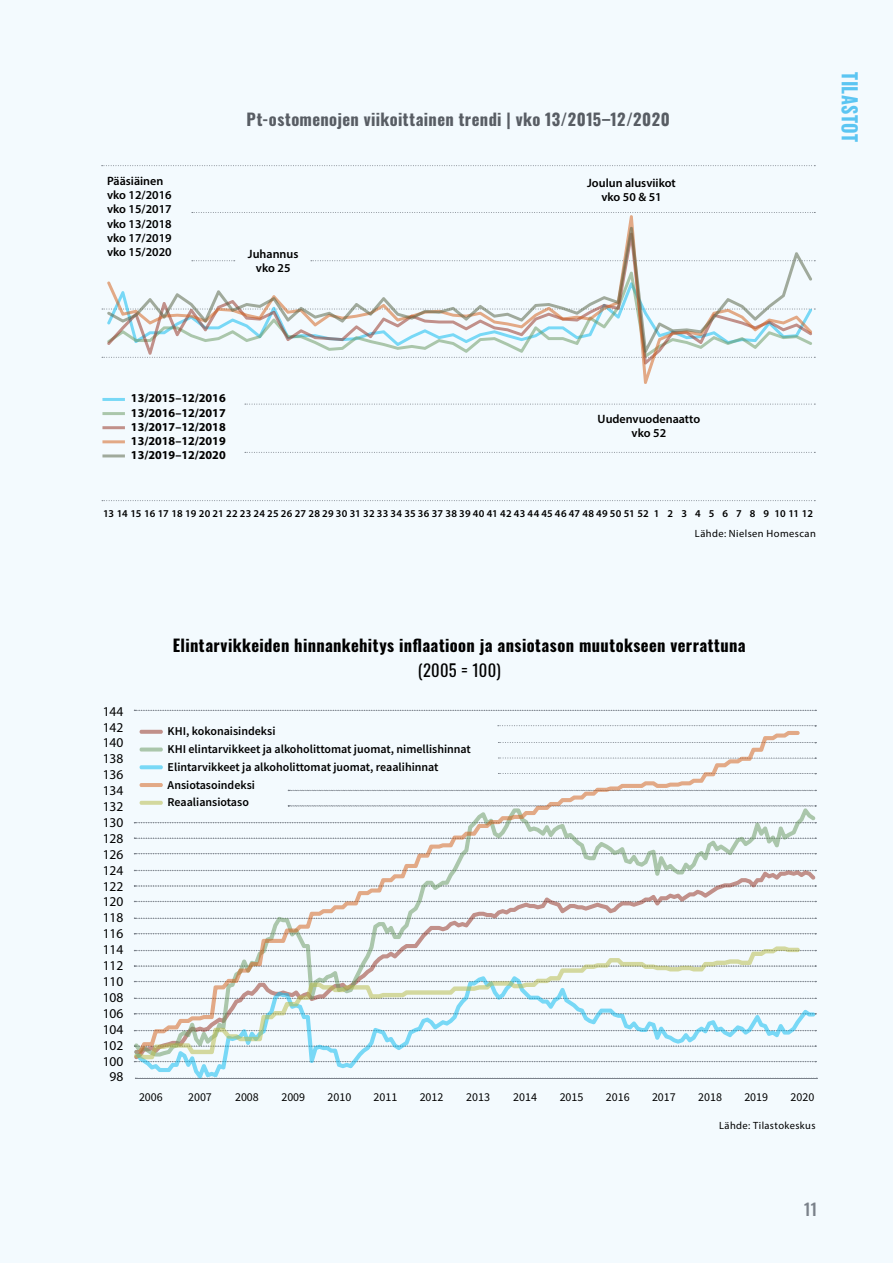
<style>
.page{position:relative;width:893px;height:1263px;background:#f3fafe}
.page>*{position:absolute;margin:0;border:0;box-sizing:border-box;transform-origin:0 0}
.t1{font:700 19.8px "Oswald";letter-spacing:.02em;color:#5bc5f2;scale:.91 1}
.t2{font:700 16.5px "Oswald";letter-spacing:.02em;color:#000}
.t3{font:700 16.5px "Oswald";letter-spacing:.02em;color:#585d64}
.t4{font:16.5px "Oswald";letter-spacing:.015em;color:#000}
.t5{font:500 16.5px "Oswald";color:#7a818a}
.t6{font:13.5px/15.9px "Myriad Pro";color:#000;text-align:center}
.t7{font:600 12.15px/14.1px "Myriad Pro";color:#000;text-align:center}
.t8{font:700 12.15px/14.1px "Myriad Pro";color:#000;text-align:justify}
.t9{font:600 12px/17.7px "Source Sans Pro";color:#000}
.t10{font:12px "Source Sans Pro";color:#000}
.t11{font:600 10.5px "Myriad Pro";letter-spacing:.055em;color:#000}
.t12{font:10.5px "Myriad Pro";letter-spacing:.04em;color:#000}
</style>
<div class="page">
<svg style="left:800px;top:805px;width:16px;height:2px"></svg>
<svg style="left:800px;top:790px;width:16px;height:1px"></svg>
<svg style="left:800px;top:773px;width:16px;height:2px"></svg>
<svg style="left:800px;top:758px;width:16px;height:1px"></svg>
<svg style="left:800px;top:742px;width:16px;height:2px"></svg>
<svg style="left:498px;top:725px;width:318px;height:2px"></svg>
<svg style="left:134px;top:710px;width:682px;height:1px"></svg>
<hr style="left:102px;top:398px;width:23px;height:3px;background:#0bbbef">
<hr style="left:102px;top:412px;width:23px;height:3px;background:#6a9962">
<hr style="left:102px;top:426px;width:23px;height:3px;background:#953223">
<hr style="left:102px;top:440px;width:23px;height:3px;background:#d4611c">
<hr style="left:102px;top:454px;width:23px;height:3px;background:#576446">
<svg style="left:102px;top:165px;width:713px;height:1px"></svg>
<svg style="left:192px;top:212px;width:623px;height:1px"></svg>
<svg style="left:245px;top:404px;width:570px;height:1px"></svg>
<svg style="left:245px;top:452px;width:570px;height:1px"></svg>
<svg style="left:102px;top:500px;width:713px;height:1px"></svg>
<svg style="left:106px;top:215px;width:706px;height:169px"></svg>
<svg style="left:106px;top:225px;width:706px;height:129px"></svg>
<svg style="left:311px;top:260px;width:504px;height:1px"></svg>
<svg style="left:134px;top:980px;width:682px;height:99px"></svg>
<svg style="left:134px;top:730px;width:666px;height:215px"></svg>
<svg style="left:134px;top:945px;width:667px;height:115px"></svg>
<p class="t7" style="left:107px;top:174px;width:66px;text-align:left">Pääsiäinen vko 12/2016 vko 15/2017 vko 13/2018 vko 17/2019 vko 15/2020</p>
<h2 class="t3" style="left:246px;top:111px;width:425px">Pt-ostomenojen viikoittainen trendi | vko 13/2015–12/2020</h2>
<p class="t7" style="left:248px;top:247px;width:52px">Juhannus vko 25</p>
<p class="t7" style="left:587px;top:175px;width:90px">Joulun alusviikot vko 50 &amp; 51</p>
<h1 class="t1" style="left:860px;top:72px;width:78px;rotate:90deg">TILASTOT</h1>
<p class="t8" style="left:131px;top:391px;width:96px">13/2015–12/2016<br>13/2016–12/2017<br>13/2017–12/2018<br>13/2018–12/2019<br>13/2019–12/2020</p>
<p class="t7" style="left:598px;top:412px;width:104px">Uudenvuodenaatto vko 52</p>
<p class="t11" style="left:103px;top:507px;width:711px">13141516171819202122232425262728293031323334353637383940414243444546474849505152 1 2 3 4 5 6 7 8 9 101112</p>
<p class="t12" style="left:695px;top:527px;width:122px">Lähde: Nielsen Homescan</p>
<p class="t6" style="left:103px;top:703px;width:22px">144<br>142<br>140<br>138<br>136<br>134<br>132<br>130<br>128<br>126<br>124<br>122<br>120<br>118<br>116<br>114<br>112<br>110<br>108<br>106<br>104<br>102<br>100<br>98</p>
<h2 class="t2" style="left:173px;top:637px;width:574px">Elintarvikkeiden hinnankehitys inflaatioon ja ansiotason muutokseen verrattuna</h2>
<h2 class="t4" style="left:418px;top:656px;width:84px">(2005 = 100)</h2>
<p class="t9" style="left:168px;top:722px;width:305px">KHI, kokonaisindeksi<br>KHI elintarvikkeet ja alkoholittomat juomat, nimellishinnat Elintarvikkeet ja alkoholittomat juomat, reaalihinnat Ansiotasoindeksi<br>Reaaliansiotaso</p>
<p class="t10" style="left:139px;top:1090px;width:25px">2006</p>
<p class="t10" style="left:188px;top:1090px;width:25px">2007</p>
<p class="t10" style="left:235px;top:1090px;width:25px">2008</p>
<p class="t10" style="left:281px;top:1090px;width:25px">2009</p>
<p class="t10" style="left:327px;top:1090px;width:25px">2010</p>
<p class="t10" style="left:374px;top:1090px;width:25px">2011</p>
<p class="t10" style="left:420px;top:1090px;width:25px">2012</p>
<p class="t10" style="left:466px;top:1090px;width:25px">2013</p>
<p class="t10" style="left:513px;top:1090px;width:25px">2014</p>
<p class="t10" style="left:560px;top:1090px;width:25px">2015</p>
<p class="t10" style="left:606px;top:1090px;width:25px">2016</p>
<p class="t10" style="left:652px;top:1090px;width:25px">2017</p>
<p class="t10" style="left:698px;top:1090px;width:25px">2018</p>
<p class="t10" style="left:744px;top:1090px;width:25px">2019</p>
<p class="t10" style="left:790px;top:1090px;width:25px">2020</p>
<p class="t12" style="left:719px;top:1119px;width:98px">Lähde: Tilastokeskus</p>
<h2 class="t5" style="left:804px;top:1200px;width:15px">11</h2>
</div>
